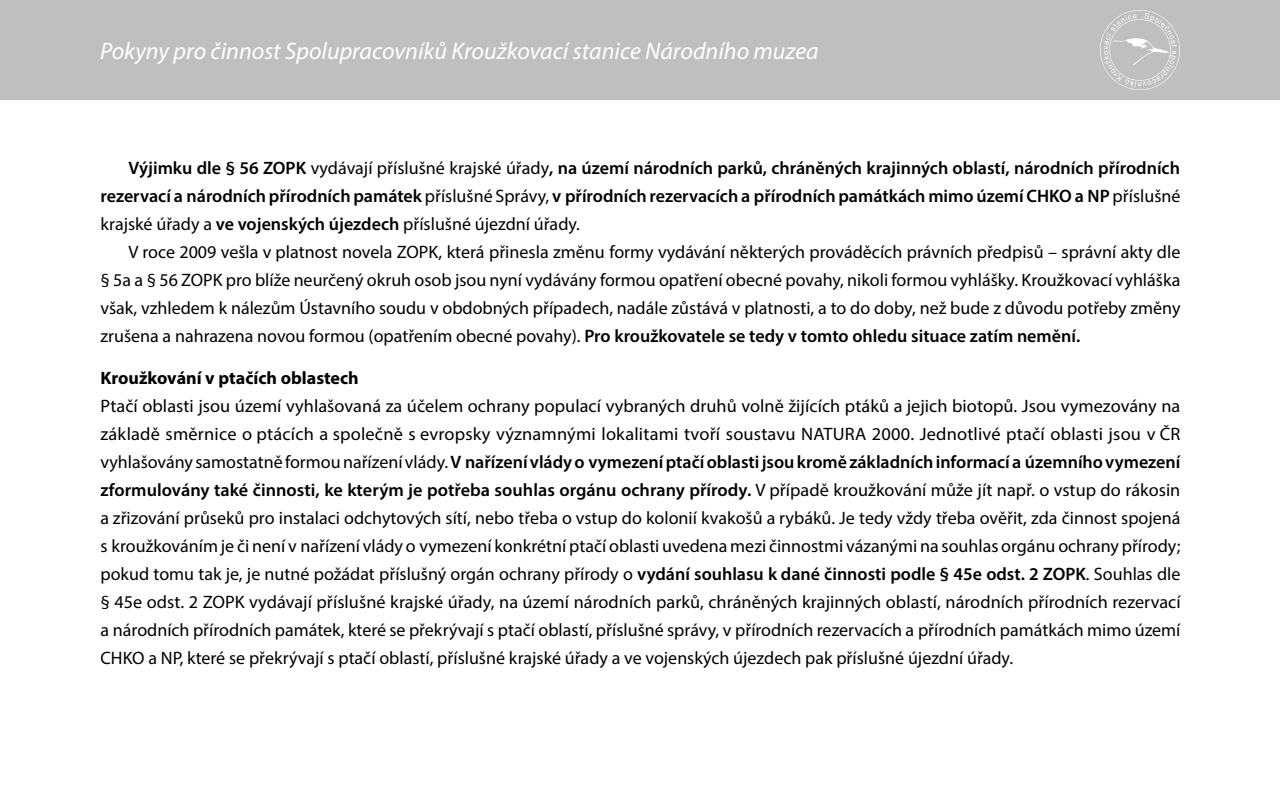
<style>
.page{position:relative;width:1280px;height:800px;background:#fff}
.page>*{position:absolute;margin:0;border:0;box-sizing:border-box;transform-origin:0 0}
.t1{font:italic 24px "Myriad Pro";color:#fff}
.T1{font:18px/28px "Myriad Pro";color:#000;text-align:justify}
.T2-x{font:18px/28px "Myriad Pro";color:#000;text-align:justify}
.T2-x-2{font:600 18px/28px "Myriad Pro";color:#000;text-align:justify}
.H3_X_X_X{font:700 18px "Myriad Pro";color:#000}
.s1{font-weight:400}
.s2{font-weight:600}
</style>
<div class="page">
<div style="left:0;top:0;width:1280px;height:100px;background:#bfbfbf"></div>
<svg style="left:1100px;top:10px;width:80px;height:80px"></svg>
<h1 class="t1" style="left:100px;top:36px;width:720px">Pokyny pro činnost Spolupracovníků Kroužkovací stanice Národního muzea</h1>
<p class="T2-x-2" style="left:100px;top:154px;width:1082px;text-indent:28px">Výjimku dle § 56 ZOPK <span class="s1">vydávají příslušné krajské úřady</span>, na území národních parků, chráněných krajinných oblastí, národních přírodních rezervací a národních přírodních památek <span class="s1">příslušné Správy,</span> v přírodních rezervacích a přírodních památkách mimo území CHKO a NP <span class="s1">příslušné krajské úřady a</span> ve vojenských újezdech <span class="s1">příslušné újezdní úřady.</span></p>
<p class="T2-x" style="left:100px;top:238px;width:1082px;text-indent:28px">V roce 2009 vešla v platnost novela ZOPK, která přinesla změnu formy vydávání některých prováděcích právních předpisů – správní akty dle § 5a a § 56 ZOPK pro blíže neurčený okruh osob jsou nyní vydávány formou opatření obecné povahy, nikoli formou vyhlášky. Kroužkovací vyhláška však, vzhledem k nálezům Ústavního soudu v obdobných případech, nadále zůstává v platnosti, a to do doby, než bude z důvodu potřeby změny zrušena a nahrazena novou formou (opatřením obecné povahy). <span class="s2">Pro kroužkovatele se tedy v tomto ohledu situace zatím nemění.</span></p>
<p class="H3_X_X_X" style="left:100px;top:366px;width:260px">Kroužkování v ptačích oblastech</p>
<p class="T1" style="left:100px;top:392px;width:1082px">Ptačí oblasti jsou území vyhlašovaná za účelem ochrany populací vybraných druhů volně žijících ptáků a jejich biotopů. Jsou vymezovány na základě směrnice o ptácích a společně s evropsky významnými lokalitami tvoří soustavu NATURA 2000. Jednotlivé ptačí oblasti jsou v ČR vyhlašovány samostatně formou nařízení vlády. <span class="s2">V nařízení vlády o vymezení ptačí oblasti jsou kromě základních informací a územního vymezení zformulovány také činnosti, ke kterým je potřeba souhlas orgánu ochrany přírody.</span> V případě kroužkování může jít např. o vstup do rákosin a zřizování průseků pro instalaci odchytových sítí, nebo třeba o vstup do kolonií kvakošů a rybáků. Je tedy vždy třeba ověřit, zda činnost spojená s kroužkováním je či není v nařízení vlády o vymezení konkrétní ptačí oblasti uvedena mezi činnostmi vázanými na souhlas orgánu ochrany přírody; pokud tomu tak je, je nutné požádat příslušný orgán ochrany přírody o <span class="s2">vydání souhlasu k dané činnosti podle § 45e odst. 2 ZOPK</span>. Souhlas dle § 45e odst. 2 ZOPK vydávají příslušné krajské úřady, na území národních parků, chráněných krajinných oblastí, národních přírodních rezervací a národních přírodních památek, které se překrývají s ptačí oblastí, příslušné správy, v přírodních rezervacích a přírodních památkách mimo území CHKO a NP, které se překrývají s ptačí oblastí, příslušné krajské úřady a ve vojenských újezdech pak příslušné újezdní úřady.</p>
</div>
